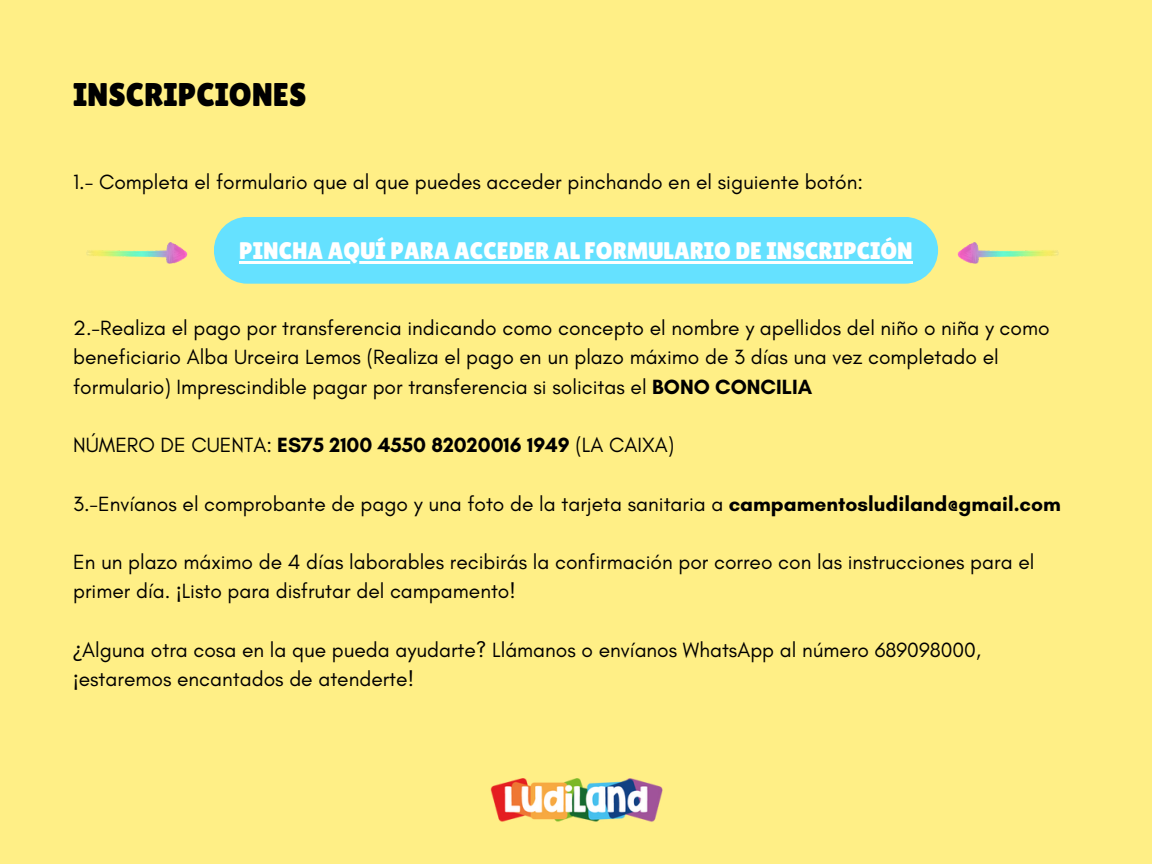
<style>
.page{position:relative;width:1152px;height:864px;background:#ffef86}
.page>*{position:absolute;margin:0;border:0;box-sizing:border-box;transform-origin:0 0}
.t1{font:32.85px "Lilita One";color:#000}
.t2{font:24px "Lilita One";color:#fff}
.t3{font:21px/29.2px "Glacial Indifference";color:#000}
.s1{font-weight:700}
.s2{font-family:"Noto Sans"}
</style>
<div class="page">
<img style="left:490px;top:778px;width:173px;height:44px">
<div style="left:214px;top:217px;width:724px;height:67px;background:#65e1ff;border-radius:33px"></div>
<img style="left:86px;top:242px;width:102px;height:22px">
<hr style="left:239px;top:261px;width:674px;height:2px;background:#fff">
<img style="left:958px;top:242px;width:101px;height:22px">
<h1 class="t1" style="left:73px;top:75px;width:235px">INSCRIPCIONES</h1>
<p class="t3" style="left:73px;top:167px;width:791px">1.- Completa el formulario que al que puedes acceder pinchando en el siguiente botón:</p>
<p class="t2" style="left:239px;top:237px;width:675px">PINCHA AQUÍ PARA ACCEDER AL FORMULARIO DE INSCRIPCIÓN</p>
<p class="t3" style="left:73px;top:313px;width:978px">2.-Realiza el pago por transferencia indicando como concepto el nombre y apellidos del niño o niña y como beneficiario Alba Urceira Lemos (Realiza el pago en un plazo máximo de 3 días una vez completado el formulario) Imprescindible pagar por transferencia si solicitas el <span class="s1">BONO CONCILIA</span></p>
<p class="t3" style="left:73px;top:430px;width:603px">NÚMERO DE CUENTA: <span class="s1">ES75 2100 4550 82020016 1949</span> (LA CAIXA)</p>
<p class="t3" style="left:73px;top:489px;width:989px">3.-Envíanos el comprobante de pago y una foto de la tarjeta sanitaria a <span class="s1">campamentosludiland@gmail.com</span></p>
<p class="t3" style="left:73px;top:547px;width:963px">En un plazo máximo de 4 días laborables recibirás la confirmación por correo con las instrucciones para el primer día. <span class="s2">¡</span>Listo para disfrutar del campamento!</p>
<p class="t3" style="left:73px;top:635px;width:909px"><span class="s2">¿</span>Alguna otra cosa en la que pueda ayudarte? Llámanos o envíanos WhatsApp al número 689098000, <span class="s2">¡</span>estaremos encantados de atenderte!</p>
</div>
